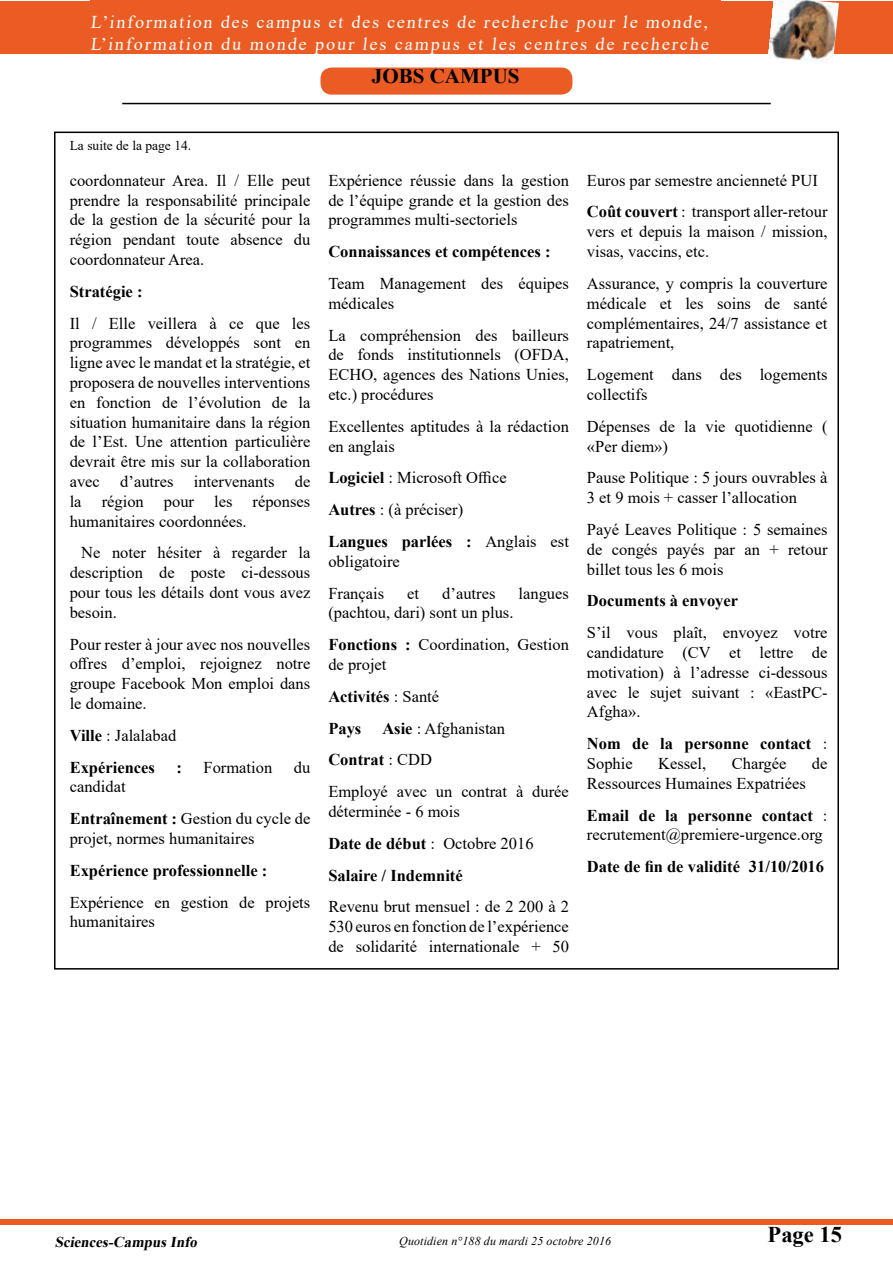
<style>
.page{position:relative;width:893px;height:1263px;background:#fff}
.page>*{position:absolute;margin:0;border:0;box-sizing:border-box;transform-origin:0 0}
.t1{font:700 22.5px "Times New Roman";color:#000}
.t2{font:700 21px "Times New Roman";color:#000}
.t3{font:18px/21.6px "Times New Roman";letter-spacing:.105em;color:#fff}
.t4{font:16.5px/19.8px "Times New Roman";color:#000}
.t5{font:700 16.5px/31.8px "Times New Roman";color:#000}
.t6{font:italic 700 15px "Times New Roman";color:#000}
.t7{font:13.5px "Times New Roman";color:#000}
.t8{font:italic 12px "Times New Roman";letter-spacing:.01em;color:#000}
.s1{font-weight:400}
.s2{font-weight:700}
</style>
<div class="page">
<div style="left:0;top:1219px;width:893px;height:6px;background:#ea5c24"></div>
<hr style="left:122px;top:103px;width:649px;height:1px;background:#000">
<div style="left:0;top:1px;width:893px;height:52px;background:#ea5c24"></div>
<div style="left:90px;top:0;width:631px;height:50px;background:#ea5c24"></div>
<img style="left:767px;top:0;width:72px;height:63px">
<div style="left:321px;top:68px;width:251px;height:26px;background:#ea5c24;border-radius:11px"></div>
<div style="left:320px;top:68px;width:252px;height:27px;border:2px solid #ea5c24;border-radius:11px"></div>
<p class="t3" style="left:90px;top:11px;width:622px">L’information des campus et des centres de recherche pour le monde,<br>L’information du monde pour les campus et les centres de recherche</p>
<p class="t2" style="left:372px;top:61px;width:149px">JOBS CAMPUS</p>
<p class="t7" style="left:70px;top:136px;width:123px">La suite de la page 14.</p>
<p class="t4" style="left:70px;top:170px;width:242px;text-align:justify">coordonnateur Area. Il / Elle peut prendre la responsabilité principale de la gestion de la sécurité pour la région pendant toute absence du coordonnateur Area.</p>
<p class="t5" style="left:70px;top:275px;width:74px">Stratégie :</p>
<p class="t4" style="left:70px;top:313px;width:242px;text-align:justify">Il / Elle veillera à ce que les programmes développés sont en ligne avec le mandat et la stratégie, et proposera de nouvelles interventions en fonction de l’évolution de la situation humanitaire dans la région de l’Est. Une attention particulière devrait être mis sur la collaboration avec d’autres intervenants de la région pour les réponses humanitaires coordonnées.</p>
<p class="t4" style="left:70px;top:542px;width:242px;text-align:justify;text-indent:12px">Ne noter hésiter à regarder la description de poste ci-dessous pour tous les détails dont vous avez besoin.</p>
<p class="t4" style="left:70px;top:634px;width:242px;text-align:justify">Pour rester à jour avec nos nouvelles offres d’emploi, rejoignez notre groupe Facebook Mon emploi dans le domaine.</p>
<p class="t5" style="left:70px;top:719px;width:108px">Ville <span class="s1">: Jalalabad<br></span>Expériences</p>
<p class="t5" style="left:176px;top:751px;width:7px">:</p>
<p class="t4" style="left:204px;top:757px;width:70px">Formation</p>
<p class="t4" style="left:294px;top:757px;width:18px">du</p>
<p class="t4" style="left:70px;top:770px;width:242px;line-height:31.8px">candidat<br><span class="s2">Entraînement :</span> Gestion du cycle de</p>
<p class="t4" style="left:70px;top:828px;width:186px">projet, normes humanitaires</p>
<p class="t5" style="left:70px;top:854px;width:199px">Expérience professionnelle :</p>
<p class="t4" style="left:70px;top:892px;width:242px">Expérience en gestion de projets humanitaires</p>
<p class="t4" style="left:328px;top:170px;width:242px;text-align:justify">Expérience réussie dans la gestion de l’équipe grande et la gestion des programmes multi-sectoriels</p>
<p class="t5" style="left:328px;top:235px;width:224px">Connaissances et compétences :</p>
<p class="t4" style="left:328px;top:273px;width:242px">Team Management des équipes médicales</p>
<p class="t4" style="left:328px;top:325px;width:242px;text-align:justify">La compréhension des bailleurs de fonds institutionnels (OFDA, ECHO, agences des Nations Unies, etc.) procédures</p>
<p class="t4" style="left:328px;top:416px;width:242px">Excellentes aptitudes à la rédaction en anglais</p>
<p class="t4" style="left:328px;top:461px;width:242px;line-height:31.8px"><span class="s2">Logiciel</span> : Microsoft Office<br><span class="s2">Autres</span> : (à préciser)<br><span class="s2">Langues parlées :</span> Anglais est</p>
<p class="t4" style="left:328px;top:545px;width:73px;line-height:31.8px">obligatoire<br>Français</p>
<p class="t4" style="left:407px;top:583px;width:13px">et</p>
<p class="t4" style="left:442px;top:583px;width:55px">d’autres</p>
<p class="t4" style="left:518px;top:583px;width:52px">langues</p>
<p class="t4" style="left:328px;top:596px;width:242px;line-height:31.8px">(pachtou, dari) sont un plus.<br><span class="s2">Fonctions :</span> Coordination, Gestion</p>
<p class="t4" style="left:328px;top:648px;width:112px;line-height:31.8px">de projet<br><span class="s2">Activités</span> : Santé<br><span class="s2">Pays</span></p>
<p class="t4" style="left:328px;top:712px;width:242px;line-height:31.8px;text-indent:54px"><span class="s2">Asie</span> : Afghanistan<br><span class="s2">Contrat</span> : CDD<br>Employé avec un contrat à durée</p>
<p class="t4" style="left:328px;top:795px;width:207px;line-height:31.8px">déterminée - 6 mois<br><span class="s2">Date de début</span> : Octobre 2016<br><span class="s2">Salaire / Indemnité</span></p>
<p class="t4" style="left:328px;top:896px;width:242px;text-align:justify">Revenu brut mensuel : de 2 200 à 2<br>530 euros en fonction de l’expérience de solidarité internationale + 50</p>
<p class="t4" style="left:587px;top:164px;width:242px;line-height:31.8px">Euros par semestre ancienneté PUI<br><span class="s2">Coût couvert</span> : transport aller-retour</p>
<p class="t4" style="left:587px;top:221px;width:242px">vers et depuis la maison / mission, visas, vaccins, etc.</p>
<p class="t4" style="left:587px;top:273px;width:242px;text-align:justify">Assurance, y compris la couverture médicale et les soins de santé complémentaires, 24/7 assistance et rapatriement,</p>
<p class="t4" style="left:587px;top:364px;width:242px">Logement dans des logements collectifs</p>
<p class="t4" style="left:587px;top:416px;width:242px">Dépenses de la vie quotidienne ( «Per diem»)</p>
<p class="t4" style="left:587px;top:467px;width:242px">Pause Politique : 5 jours ouvrables à<br>3 et 9 mois + casser l’allocation</p>
<p class="t4" style="left:587px;top:519px;width:242px;text-align:justify">Payé Leaves Politique : 5 semaines de congés payés par an + retour billet tous les 6 mois</p>
<p class="t5" style="left:587px;top:584px;width:153px">Documents à envoyer</p>
<p class="t4" style="left:587px;top:622px;width:242px;text-align:justify">S’il vous plaît, envoyez votre candidature (CV et lettre de motivation) à l’adresse ci-dessous avec le sujet suivant : «EastPC-Afgha».</p>
<p class="t5" style="left:587px;top:733px;width:242px;line-height:19.8px">Nom de la personne contact <span class="s1">:<br>Sophie</span></p>
<p class="t4" style="left:658px;top:753px;width:50px">Kessel,</p>
<p class="t4" style="left:732px;top:753px;width:56px">Chargée</p>
<p class="t4" style="left:812px;top:753px;width:17px">de</p>
<p class="t4" style="left:587px;top:767px;width:242px;line-height:31.8px">Ressources Humaines Expatriées<br><span class="s2">Email de la personne contact</span> :</p>
<p class="t4" style="left:587px;top:824px;width:237px">recrutement@premiere-urgence.org</p>
<p class="t5" style="left:587px;top:850px;width:239px">Date de fin de validité 31/10/2016</p>
<p class="t6" style="left:55px;top:1231px;width:147px">Sciences-CampusInfo</p>
<p class="t8" style="left:399px;top:1232px;width:213px">Quotidien n°188 du mardi 25 octobre 2016</p>
<h1 class="t1" style="left:768px;top:1218px;width:76px">Page 15</h1>
</div>
